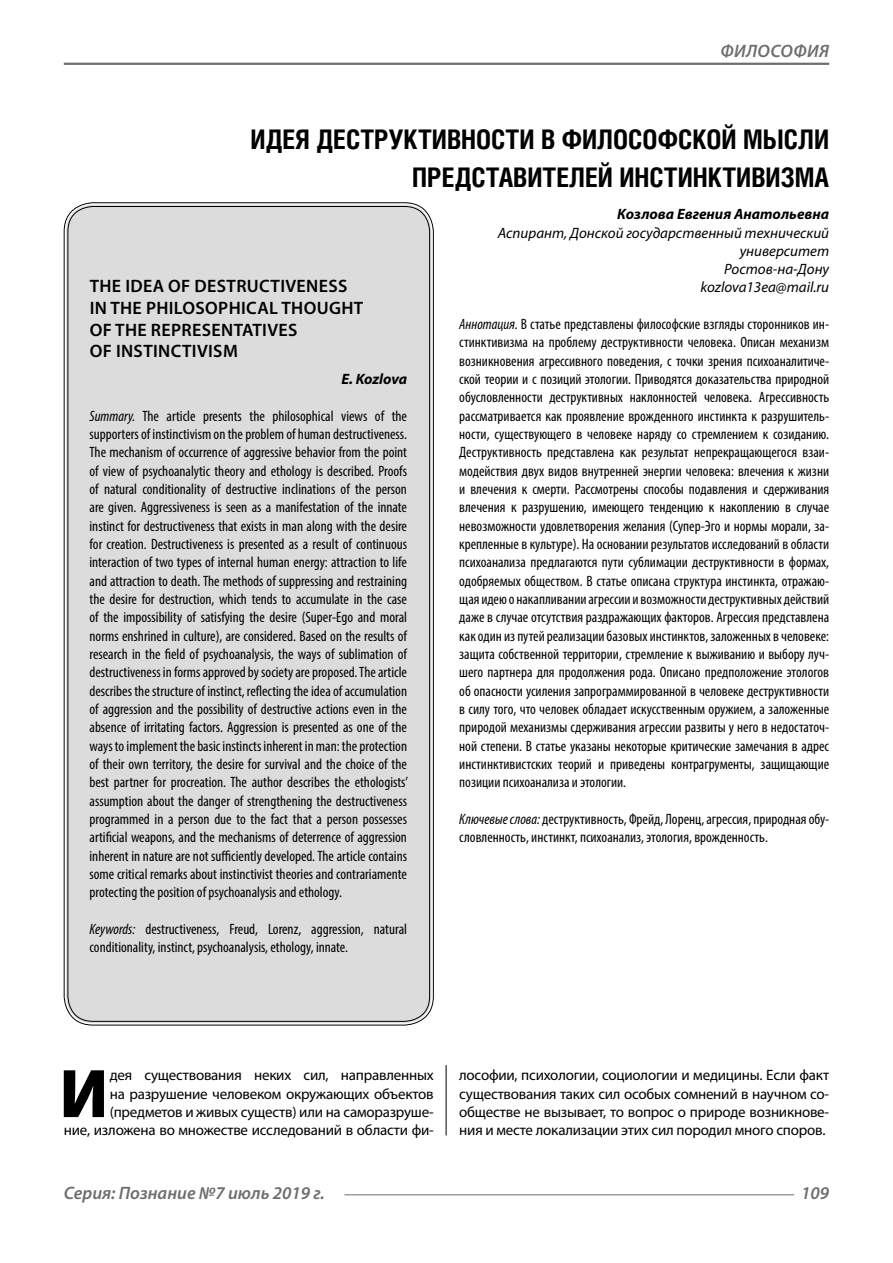
<style>
.page{position:relative;width:893px;height:1263px;background:#fff}
.page>*{position:absolute;margin:0;border:0;box-sizing:border-box;transform-origin:0 0}
.Bukvica{font:900 69.3px "Myriad Pro";color:#000}
.Header{font:700 27px/37.5px "Helios Cond C";color:#000;text-align:right}
.Header-eng{font:600 18px/21.6px "Myriad Pro";letter-spacing:.02em;color:#000}
.t1{font:italic 600 18px "Myriad Pro";color:#6e6e6e}
.Annotation-eng{font:condensed 15px/18.3px "Myriad Pro";color:#000;text-align:justify}
.Annotation-rus{font:condensed 15px/18.3px "Myriad Pro";color:#000;text-align:justify}
.Bukvica-2{font:15px/18.3px "Myriad Pro";letter-spacing:-.015em;color:#000;text-align:right}
.Author-doc{font:italic 15px/18.3px "Myriad Pro";color:#000;text-align:right}
.Author{font:italic 700 15px "Myriad Pro";color:#000}
.Author-email{font:italic 15px "Myriad Pro";color:#000}
.Author-eng{font:italic 700 15px "Myriad Pro";letter-spacing:-.01em;color:#000}
.s1{font-style:italic}
</style>
<div class="page">
<hr style="left:446px;top:128px;width:1px;height:1007px;background:#000">
<div style="left:43px;top:0;width:786px;height:1065px;background:#fff"></div>
<div style="left:66px;top:205px;width:365px;height:818px;background:#dcdcdc;border-radius:27px"></div>
<hr style="left:64px;top:63px;width:765px;height:2px;background:#6e6e6e">
<hr style="left:344px;top:1194px;width:450px;height:1px;background:#6e6e6e">
<p class="t1" style="left:720px;top:39px;width:27px">Философи</p>
<p class="t1" style="left:819px;top:39px;width:11px">я</p>
<p class="Header" style="left:251px;top:120px;width:580px">ИДЕЯ ДЕСТРУКТИВНОСТИ В ФИЛОСОФСКОЙ МЫСЛИ<br>ПРЕДСТАВИТЕЛЕЙ ИНСТИНКТИВИЗМА</p>
<p class="Author" style="left:617px;top:204px;width:214px">Козлова Евгения Анатольевна</p>
<p class="Author-doc" style="left:498px;top:223px;width:333px">Аспирант, Донской государственный технический университет</p>
<p class="Author-doc" style="left:724px;top:260px;width:107px">Ростов-на-Дону</p>
<p class="Author-email" style="left:700px;top:278px;width:130px">kozlova13ea@mail.ru</p>
<p class="Annotation-rus" style="left:459px;top:315px;width:371px"><span class="s1">Аннотация.</span> В статье представлены философские взгляды сторонников ин&shy;стинктивизма на проблему деструктивности человека. Описан механизм возникновения агрессивного поведения, с точки зрения психоаналитиче&shy;ской теории и с позиций этологии. Приводятся доказательства природной обусловленности деструктивных наклонностей человека. Агрессивность рассматривается как проявление врожденного инстинкта к разрушитель&shy;ности, существующего в человеке наряду со стремлением к созиданию.<br>Деструктивность представлена как результат непрекращающегося взаи&shy;модействия двух видов внутренней энергии человека: влечения к жизни и влечения к смерти. Рассмотрены способы подавления и сдерживания влечения к разрушению, имеющего тенденцию к накоплению в случае невозможности удовлетворения желания (Супер-Эго и нормы морали, за&shy;крепленные в культуре). На основании результатов исследований в области психоанализа предлагаются пути сублимации деструктивности в формах, одобряемых обществом. В статье описана структура инстинкта, отражаю&shy;щая идею о накапливании агрессии и возможности деструктивных действий даже в случае отсутствия раздражающих факторов. Агрессия представлена как один из путей реализации базовых инстинктов, заложенных в человеке: защита собственной территории, стремление к выживанию и выбору луч&shy;шего партнера для продолжения рода. Описано предположение этологов об опасности усиления запрограммированной в человеке деструктивности в силу того, что человек обладает искусственным оружием, а заложенные природой механизмы сдерживания агрессии развиты у него в недостаточ&shy;ной степени. В статье указаны некоторые критические замечания в адрес инстинктивистских теорий и приведены контрагрументы, защищающие позиции психоанализа и этологии.</p>
<p class="Annotation-rus" style="left:459px;top:810px;width:371px"><span class="s1">Ключевые слова:</span> деструктивность, Фрейд, Лоренц, агрессия, природная обу&shy;словленность, инстинкт, психоанализ, этология, врожденность.</p>
<p class="Header-eng" style="left:90px;top:275px;width:275px">THE IDEA OF DESTRUCTIVENESS<br>IN THE PHILOSOPHICAL THOUGHT<br>OF THE REPRESENTATIVES<br>OF INSTINCTIVISM</p>
<p class="Author-eng" style="left:341px;top:369px;width:67px">E. Kozlova</p>
<p class="Annotation-eng" style="left:90px;top:406px;width:320px"><span class="s1">Summary.</span> The article presents the philosophical views of the supporters of instinctivism on the problem of human destructiveness.<br>The mechanism of occurrence of aggressive behavior from the point of view of psychoanalytic theory and ethology is described. Proofs of natural conditionality of destructive inclinations of the person are given. Aggressiveness is seen as a manifestation of the innate instinct for destructiveness that exists in man along with the desire for creation. Destructiveness is presented as a result of continuous interaction of two types of internal human energy: attraction to life and attraction to death. The methods of suppressing and restraining the desire for destruction, which tends to accumulate in the case of the impossibility of satisfying the desire (Super-Ego and moral norms enshrined in culture), are considered. Based on the results of research in the field of psychoanalysis, the ways of sublimation of destructiveness in forms approved by society are proposed. The article describes the structure of instinct, reflecting the idea of accumulation of aggression and the possibility of destructive actions even in the absence of irritating factors. Aggression is presented as one of the ways to implement the basic instincts inherent in man: the protection of their own territory, the desire for survival and the choice of the best partner for procreation. The author describes the ethologists’ assumption about the danger of strengthening the destructiveness programmed in a person due to the fact that a person possesses artificial weapons, and the mechanisms of deterrence of aggression inherent in nature are not sufficiently developed. The article contains some critical remarks about instinctivist theories and contrariamente protecting the position of psychoanalysis and ethology.</p>
<p class="Annotation-eng" style="left:90px;top:919px;width:319px"><span class="s1">Keywords:</span> destructiveness, Freud, Lorenz, aggression, natural conditionality, instinct, psychoanalysis, ethology, innate.</p>
<p class="Bukvica-2" style="left:64px;top:1066px;width:371px">дея существования неких сил, направленных<br>на разрушение человеком окружающих объектов (предметов и живых существ) или на саморазруше-<br>ние, изложена во множестве исследований в области фи-</p>
<p class="Bukvica-2" style="left:459px;top:1066px;width:371px;text-align:justify">лософии, психологии, социологии и медицины. Если факт существования таких сил особых сомнений в научном со&shy;обществе не вызывает, то вопрос о природе возникнове&shy;ния и месте локализации этих сил породил много споров.</p>
<p class="Bukvica" style="left:59px;top:1047px;width:50px">И</p>
<p class="t1" style="left:64px;top:1182px;width:263px">Серия: Познание №7 июль 2019 г.</p>
<p class="t1" style="left:801px;top:1182px;width:30px">109</p>
</div>
